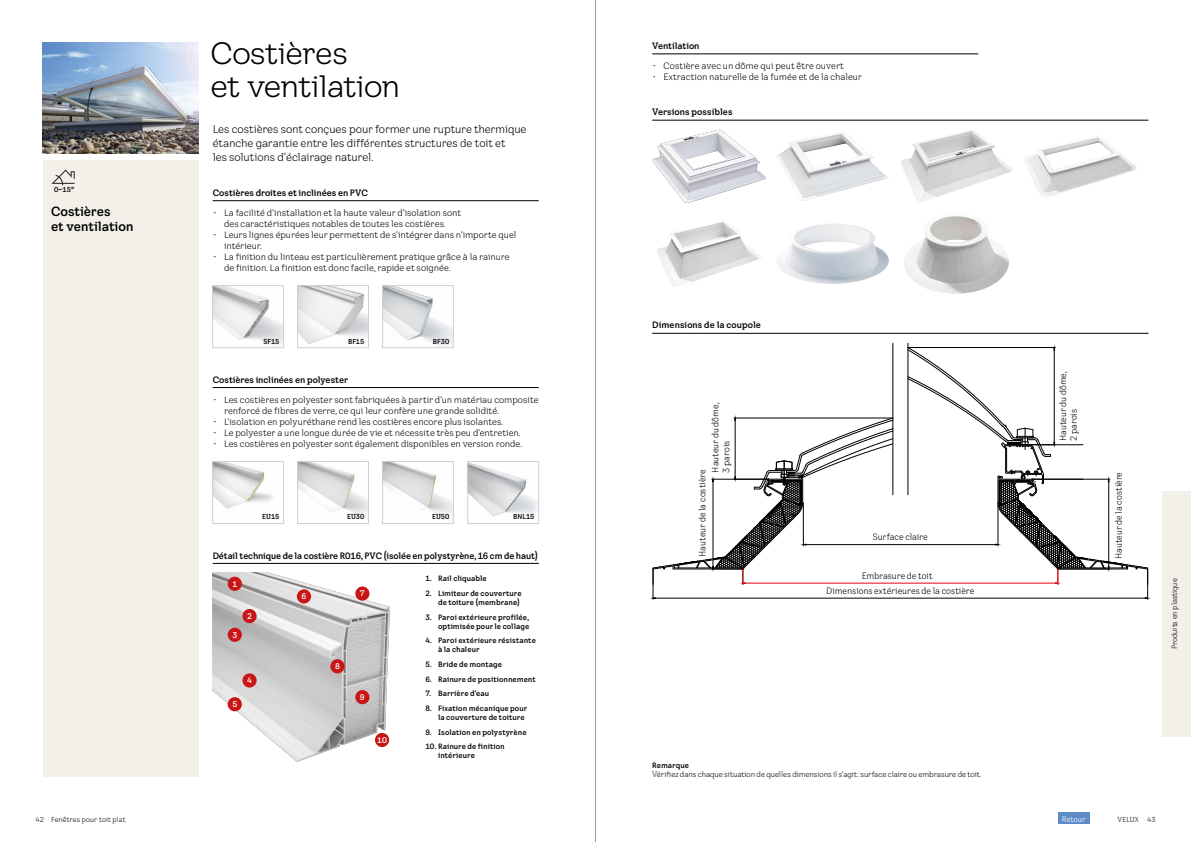
<style>
.page{position:relative;width:1191px;height:842px;background:#fff}
.page>*{position:absolute;margin:0;border:0;box-sizing:border-box;transform-origin:0 0}
.t1{font:30px/33px "VELUX Transform Headline";letter-spacing:-.03em;color:#000}
.t2{font:700 13px/14.8px "VELUX Transform";letter-spacing:-.005em;color:#000}
.t3{font:11px/13.8px "VELUX Transform";letter-spacing:-.015em;color:#000}
.t4{font:9px/11px "VELUX Transform";letter-spacing:-.005em;color:#000}
.t5{font:700 9px "VELUX Transform 221014";letter-spacing:-.005em;color:#000}
.t6{font:condensed 9px/10.8px "VELUX Transform";color:#000}
.t7{font:700 8px "VELUX Transform";color:#fff}
.t8{font:condensed 8px "VELUX Transform";color:#fff}
.t9{font:700 7.5px/9px "VELUX Transform";letter-spacing:.005em;color:#000}
.t10{font:7.5px "VELUX Transform";letter-spacing:-.01em;color:#000}
.t11{font:condensed 7.5px "VELUX Transform";color:#000}
.t12{font:700 7px "VELUX Transform";letter-spacing:-.005em;color:#000}
.t13{font:7px "VELUX Transform";letter-spacing:.005em;color:#000}
</style>
<div class="page">
<img style="left:214px;top:287px;width:68px;height:59px">
<div style="left:212px;top:285px;width:72px;height:63px;border:1px solid #d0d0d0"></div>
<img style="left:299px;top:287px;width:68px;height:57px">
<div style="left:297px;top:285px;width:72px;height:63px;border:1px solid #d0d0d0"></div>
<img style="left:384px;top:287px;width:67px;height:59px">
<div style="left:382px;top:285px;width:71px;height:63px;border:1px solid #d0d0d0"></div>
<img style="left:214px;top:463px;width:59px;height:46px">
<div style="left:212px;top:461px;width:72px;height:63px;border:1px solid #d0d0d0"></div>
<img style="left:299px;top:463px;width:68px;height:54px">
<div style="left:297px;top:461px;width:72px;height:63px;border:1px solid #d0d0d0"></div>
<img style="left:384px;top:463px;width:67px;height:55px">
<div style="left:382px;top:461px;width:71px;height:63px;border:1px solid #d0d0d0"></div>
<img style="left:469px;top:463px;width:68px;height:54px">
<div style="left:467px;top:461px;width:72px;height:63px;border:1px solid #d0d0d0"></div>
<div style="left:43px;top:160px;width:155px;height:617px;background:#f3f0ea"></div>
<svg style="left:52px;top:169px;width:23px;height:16px"></svg>
<img style="left:43px;top:43px;width:155px;height:110px">
<hr style="left:213px;top:201px;width:326px;height:1px;background:#000">
<hr style="left:652px;top:54px;width:326px;height:1px;background:#000">
<hr style="left:213px;top:387px;width:326px;height:1px;background:#000">
<hr style="left:213px;top:563px;width:326px;height:1px;background:#000">
<hr style="left:652px;top:333px;width:496px;height:1px;background:#000">
<hr style="left:652px;top:120px;width:496px;height:1px;background:#000">
<hr style="left:892px;top:343px;width:1px;height:152px;background:#000">
<hr style="left:907px;top:343px;width:1px;height:152px;background:#000">
<hr style="left:745px;top:583px;width:310px;height:1px;background:#e30613">
<hr style="left:1147px;top:569px;width:1px;height:30px;background:#000">
<hr style="left:653px;top:569px;width:1px;height:30px;background:#000">
<hr style="left:655px;top:598px;width:490px;height:1px;background:#000">
<hr style="left:805px;top:544px;width:190px;height:1px;background:#000">
<svg style="left:653px;top:417px;width:240px;height:167px"></svg>
<svg style="left:907px;top:347px;width:241px;height:237px"></svg>
<img style="left:213px;top:572px;width:176px;height:190px">
<div style="left:355px;top:586px;width:14px;height:15px;background:#ca1517;border-radius:50%"></div>
<div style="left:228px;top:577px;width:14px;height:14px;background:#ca1517;border-radius:50%"></div>
<div style="left:242px;top:609px;width:15px;height:14px;background:#ca1517;border-radius:50%"></div>
<div style="left:242px;top:673px;width:15px;height:14px;background:#ca1517;border-radius:50%"></div>
<div style="left:228px;top:628px;width:14px;height:14px;background:#ca1517;border-radius:50%"></div>
<div style="left:228px;top:697px;width:14px;height:14px;background:#ca1517;border-radius:50%"></div>
<div style="left:297px;top:589px;width:14px;height:14px;background:#ca1517;border-radius:50%"></div>
<div style="left:330px;top:659px;width:14px;height:14px;background:#ca1517;border-radius:50%"></div>
<div style="left:355px;top:690px;width:14px;height:14px;background:#ca1517;border-radius:50%"></div>
<div style="left:375px;top:733px;width:14px;height:14px;background:#ca1517;border-radius:50%"></div>
<img style="left:652px;top:129px;width:113px;height:73px">
<img style="left:777px;top:133px;width:67px;height:67px">
<img style="left:918px;top:131px;width:54px;height:12px">
<img style="left:657px;top:222px;width:104px;height:65px">
<img style="left:904px;top:216px;width:105px;height:78px">
<img style="left:1024px;top:137px;width:112px;height:60px">
<img style="left:777px;top:224px;width:112px;height:60px">
<div style="left:1162px;top:491px;width:29px;height:246px;background:#f3f0ea"></div>
<hr style="left:595px;top:0;width:1px;height:842px;background:#9d9d9c">
<div style="left:1058px;top:812px;width:31px;height:12px;background:#5e8ac7"></div>
<h1 class="t1" style="left:211px;top:36px;width:191px">Costières<br>et ventilation</h1>
<p class="t3" style="left:213px;top:122px;width:315px">Les costières sont conçues pour former une rupture thermique étanche garantie entre les différentes structures de toit et<br>les solutions d'éclairage naturel.</p>
<p class="t12" style="left:54px;top:185px;width:21px">0–15°</p>
<p class="t5" style="left:213px;top:187px;width:157px">Costières droites et inclinées en PVC</p>
<h2 class="t2" style="left:51px;top:203px;width:84px">Costières<br>et ventilation</h2>
<p class="t4" style="left:213px;top:207px;width:250px;text-align:center">• La facilité d'installation et la haute valeur d'isolation sont des caractéristiques notables de toutes les costières.</p>
<p class="t4" style="left:224px;top:229px;width:294px;text-indent:-11px">• Leurs lignes épurées leur permettent de s'intégrer dans n'importe quel intérieur.</p>
<p class="t4" style="left:224px;top:251px;width:287px;text-indent:-11px">• La finition du linteau est particulièrement pratique grâce à la rainure de finition. La finition est donc facile, rapide et soignée.</p>
<p class="t5" style="left:652px;top:40px;width:49px">Ventilation</p>
<p class="t4" style="left:652px;top:61px;width:193px">• Costière avec un dôme qui peut être ouvert</p>
<p class="t4" style="left:652px;top:72px;width:211px">• Extraction naturelle de la fumée et de la chaleur</p>
<p class="t5" style="left:652px;top:107px;width:82px">Versions possibles</p>
<p class="t12" style="left:263px;top:337px;width:18px">SF15</p>
<p class="t12" style="left:348px;top:337px;width:18px">BF15</p>
<p class="t12" style="left:433px;top:337px;width:18px">BF30</p>
<p class="t5" style="left:213px;top:374px;width:137px">Costières inclinées en polyester</p>
<p class="t4" style="left:224px;top:394px;width:316px;text-indent:-11px">• Les costières en polyester sont fabriquées à partir d'un matériau composite renforcé de fibres de verre, ce qui leur confère une grande solidité.</p>
<p class="t4" style="left:213px;top:416px;width:292px">• L'isolation en polyuréthane rend les costières encore plus isolantes.</p>
<p class="t4" style="left:213px;top:427px;width:309px">• Le polyester a une longue durée de vie et nécessite très peu d'entretien.</p>
<p class="t4" style="left:213px;top:438px;width:311px">• Les costières en polyester sont également disponibles en version ronde.</p>
<p class="t12" style="left:262px;top:513px;width:19px">EU15</p>
<p class="t12" style="left:347px;top:513px;width:19px">EU30</p>
<p class="t12" style="left:432px;top:513px;width:19px">EU50</p>
<p class="t12" style="left:513px;top:513px;width:23px">BNL15</p>
<p class="t5" style="left:213px;top:550px;width:327px">Détail technique de la costière R016, PVC (isolée en polystyrène, 16 cm de haut)</p>
<p class="t7" style="left:232px;top:579px;width:6px">1</p>
<p class="t7" style="left:232px;top:630px;width:6px">3</p>
<p class="t7" style="left:247px;top:611px;width:6px">2</p>
<p class="t7" style="left:232px;top:699px;width:6px">5</p>
<p class="t7" style="left:247px;top:676px;width:6px">4</p>
<p class="t7" style="left:301px;top:592px;width:6px">6</p>
<p class="t7" style="left:360px;top:589px;width:6px">7</p>
<p class="t7" style="left:335px;top:661px;width:6px">8</p>
<p class="t7" style="left:360px;top:692px;width:6px">9</p>
<p class="t7" style="left:377px;top:735px;width:11px">10</p>
<p class="t9" style="left:425px;top:574px;width:63px">1. Rail cliquable</p>
<p class="t9" style="left:425px;top:589px;width:98px;text-align:right">2. Limiteur de couverture de toiture (membrane)</p>
<p class="t9" style="left:425px;top:612px;width:105px;text-align:right">3. Paroi extérieure profilée, optimisée pour le collage</p>
<p class="t9" style="left:438px;top:636px;width:99px;text-indent:-13px">4. Paroi extérieure résistante à la chaleur</p>
<p class="t9" style="left:425px;top:660px;width:78px">5. Bride de montage</p>
<p class="t9" style="left:425px;top:674px;width:112px">6. Rainure de positionnement</p>
<p class="t9" style="left:425px;top:689px;width:65px">7. Barrière d'eau</p>
<p class="t9" style="left:438px;top:704px;width:91px;text-indent:-13px">8. Fixation mécanique pour la couverture de toiture</p>
<p class="t9" style="left:425px;top:727px;width:103px">9. Isolation en polystyrène</p>
<p class="t9" style="left:438px;top:742px;width:68px;text-indent:-13px">10. Rainure de finition intérieure</p>
<p class="t5" style="left:652px;top:320px;width:110px">Dimensions de la coupole</p>
<p class="t6" style="left:1057px;top:441px;width:71px;rotate:-90deg">Hauteur du dôme,<br>2 parois</p>
<p class="t6" style="left:710px;top:473px;width:71px;rotate:-90deg">Hauteur du dôme,<br>3 parois</p>
<p class="t6" style="left:696px;top:557px;width:89px;rotate:-90deg">Hauteur de la costière</p>
<p class="t6" style="left:1113px;top:559px;width:89px;rotate:-90deg">Hauteur de la costière</p>
<p class="t6" style="left:873px;top:531px;width:56px">Surface claire</p>
<p class="t6" style="left:861px;top:570px;width:72px">Embrasure de toit</p>
<p class="t6" style="left:826px;top:585px;width:150px">Dimensions extérieures de la costière</p>
<p class="t9" style="left:652px;top:760px;width:38px">Remarque</p>
<p class="t10" style="left:652px;top:770px;width:331px">Vérifiez dans chaque situation de quelles dimensions il s'agit : surface claire ou embrasure de toit.</p>
<p class="t13" style="left:36px;top:815px;width:91px">42 Fenêtres pour toit plat</p>
<p class="t8" style="left:1061px;top:814px;width:25px">Retour</p>
<p class="t13" style="left:1117px;top:815px;width:39px">VELUX 43</p>
<p class="t11" style="left:1170px;top:649px;width:72px;rotate:-90deg">Produits en plastique</p>
</div>
